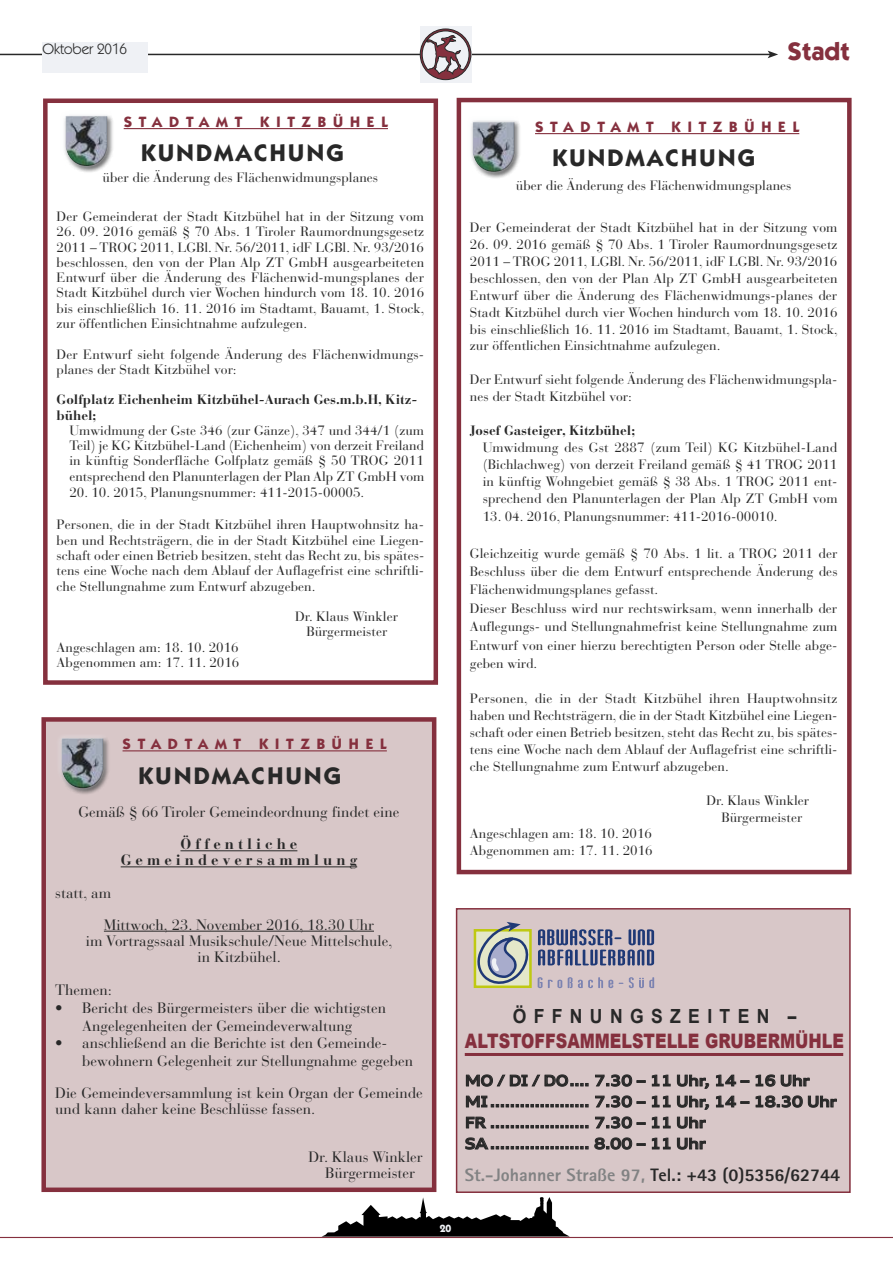
<style>
.page{position:relative;width:893px;height:1263px;background:#fff}
.page>*{position:absolute;margin:0;border:0;box-sizing:border-box;transform-origin:0 0}
.t1{font:700 25.5px "ITC Kabel Std";color:#85303e}
.t2{font:700 24px "ITC Kabel Std";letter-spacing:.1em;color:#282828}
.t3{font:900 19.95px "Arial";color:#85303e;scale:.8 1}
.t4{font:700 19.5px "Arial";letter-spacing:.42em;color:#282828;scale:.9 1}
.t5{font:800 18px "Rotis Sans Serif";color:#818283}
.t6{font:15px/16px "Bauer Bodoni Std";color:#282828}
.t7{font:700 expanded 15px/21px "Audi Type";letter-spacing:-.025em;color:#282828;scale:.9 1}
.t8{font:700 15px "ITC Kabel Std";letter-spacing:.46em;color:#85303e}
.t9{font:700 15px/16px "Bauer Bodoni Std";color:#282828;text-align:center}
.t10{font:15px "ITC Kabel Std";color:#282828}
.t11{font:13.5px/17px "Bauer Bodoni Std";color:#282828;text-align:justify}
.t12{font:700 13.5px/15.3px "Bauer Bodoni Std";color:#282828}
.t13{font:700 10.5px "ITC Kabel Std";color:#eff1f5}
.s1{color:#282828}
</style>
<div class="page">
<hr style="left:0;top:1237px;width:893px;height:1px;background:#85303e">
<hr style="left:0;top:54px;width:770px;height:1px;background:#282828">
<svg style="left:768px;top:51px;width:10px;height:7px"></svg>
<div style="left:43px;top:42px;width:105px;height:31px;background:#eff1f5"></div>
<div style="left:420px;top:27px;width:52px;height:56px;background:#eff1f5"></div>
<svg style="left:420px;top:29px;width:51px;height:51px"></svg>
<div style="left:420px;top:29px;width:51px;height:51px;border:1px solid #282828;border-radius:50%"></div>
<svg style="left:422px;top:31px;width:47px;height:43px"></svg>
<div style="left:44px;top:719px;width:390px;height:471px;background:#d8c7c8"></div>
<div style="left:41px;top:717px;width:395px;height:475px;border:4px solid #85303e"></div>
<hr style="left:123px;top:750px;width:264px;height:1px;background:#85303e">
<hr style="left:180px;top:850px;width:117px;height:1px;background:#282828">
<hr style="left:121px;top:866px;width:236px;height:1px;background:#282828">
<hr style="left:104px;top:931px;width:270px;height:1px;background:#282828">
<div style="left:56px;top:733px;width:53px;height:61px;background:#eff1f5;opacity:.75"></div>
<div style="left:59px;top:735px;width:46px;height:41px;background:#dacdcf"></div>
<div style="left:61px;top:737px;width:45px;height:54px;background:#282828;opacity:.75"></div>
<div style="left:457px;top:98px;width:395px;height:776px;border:4px solid #85303e"></div>
<hr style="left:535px;top:133px;width:264px;height:1px;background:#85303e">
<div style="left:470px;top:120px;width:51px;height:59px;background:#282828;opacity:.87"></div>
<div style="left:467px;top:116px;width:53px;height:61px;background:#eff1f5;opacity:.75"></div>
<div style="left:470px;top:119px;width:46px;height:40px;background:#eff1f5"></div>
<div style="left:472px;top:121px;width:46px;height:53px;background:#282828;opacity:.75"></div>
<div style="left:43px;top:99px;width:395px;height:586px;border:4px solid #85303e"></div>
<hr style="left:124px;top:128px;width:264px;height:1px;background:#85303e">
<div style="left:60px;top:111px;width:53px;height:61px;background:#eff1f5;opacity:.75"></div>
<div style="left:63px;top:113px;width:46px;height:41px;background:#f9f9fa"></div>
<div style="left:65px;top:115px;width:45px;height:54px;background:#282828;opacity:.75"></div>
<div style="left:457px;top:909px;width:393px;height:283px;background:#d8c7c8"></div>
<div style="left:456px;top:908px;width:395px;height:285px;border:2px solid #85303e"></div>
<svg style="left:475px;top:922px;width:179px;height:66px"></svg>
<svg style="left:466px;top:1074px;width:122px;height:13px"></svg>
<svg style="left:595px;top:1074px;width:51px;height:13px"></svg>
<svg style="left:652px;top:1074px;width:19px;height:13px"></svg>
<svg style="left:677px;top:1074px;width:32px;height:15px"></svg>
<svg style="left:716px;top:1074px;width:33px;height:13px"></svg>
<svg style="left:755px;top:1074px;width:55px;height:13px"></svg>
<svg style="left:466px;top:1095px;width:122px;height:13px"></svg>
<svg style="left:595px;top:1095px;width:51px;height:13px"></svg>
<svg style="left:652px;top:1095px;width:19px;height:13px"></svg>
<svg style="left:677px;top:1095px;width:32px;height:15px"></svg>
<svg style="left:716px;top:1095px;width:33px;height:13px"></svg>
<svg style="left:755px;top:1095px;width:82px;height:13px"></svg>
<svg style="left:466px;top:1116px;width:122px;height:13px"></svg>
<svg style="left:595px;top:1116px;width:51px;height:13px"></svg>
<svg style="left:652px;top:1116px;width:19px;height:13px"></svg>
<svg style="left:677px;top:1116px;width:29px;height:13px"></svg>
<svg style="left:465px;top:1137px;width:123px;height:13px"></svg>
<svg style="left:594px;top:1137px;width:52px;height:13px"></svg>
<svg style="left:652px;top:1137px;width:19px;height:13px"></svg>
<svg style="left:677px;top:1137px;width:29px;height:13px"></svg>
<hr style="left:465px;top:1053px;width:378px;height:3px;background:#85303e">
<svg style="left:322px;top:1192px;width:248px;height:45px"></svg>
<p class="t10" style="left:43px;top:40px;width:86px">Oktober 2016</p>
<h1 class="t1" style="left:788px;top:36px;width:64px">Stadt</h1>
<p class="t8" style="left:124px;top:113px;width:266px">STADTAMT KITZBÜHEL</p>
<h2 class="t2" style="left:141px;top:139px;width:204px">KUNDMACHUNG</h2>
<p class="t11" style="left:103px;top:169px;width:277px">über die Änderung des Flächenwidmungsplanes</p>
<p class="t11" style="left:57px;top:208px;width:369px">Der Gemeinderat der Stadt Kitzbühel hat in der Sitzung vom</p>
<p class="t11" style="left:57px;top:224px;width:370px;line-height:15.3px">26. 09. 2016 gemäß § 70 Abs. 1 Tiroler Raumordnungsgesetz 2011 – TROG 2011, LGBl. Nr. 56/2011, idF LGBl. Nr. 93/2016 beschlossen, den von der Plan Alp ZT GmbH ausgearbeiteten Entwurf über die Änderung des Flächenwid-mungsplanes der Stadt Kitzbühel durch vier Wochen hindurch vom 18. 10. 2016 bis einschließlich 16. 11. 2016 im Stadtamt, Bauamt, 1. Stock, zur öffentlichen Einsichtnahme aufzulegen.</p>
<p class="t11" style="left:57px;top:346px;width:369px;line-height:15.3px">Der Entwurf sieht folgende Änderung des Flächenwidmungs&shy;planes der Stadt Kitzbühel vor:</p>
<p class="t12" style="left:57px;top:392px;width:362px">Golfplatz Eichenheim Kitzbühel-Aurach Ges.m.b.H, Kitz&shy;bühel;</p>
<p class="t11" style="left:69px;top:423px;width:356px;line-height:15.3px">Umwidmung der Gste 346 (zur Gänze), 347 und 344/1 (zum Teil) je KG Kitzbühel-Land (Eichenheim) von derzeit Freiland in künftig Sonderfläche Golfplatz gemäß § 50 TROG 2011 entsprechend den Planunterlagen der Plan Alp ZT GmbH vom</p>
<p class="t11" style="left:69px;top:484px;width:296px">20. 10. 2015, Planungsnummer: 411-2015-00005.</p>
<p class="t11" style="left:57px;top:517px;width:369px;line-height:15.3px">Personen, die in der Stadt Kitzbühel ihren Hauptwohnsitz ha&shy;ben und Rechtsträgern, die in der Stadt Kitzbühel eine Liegen&shy;schaft oder einen Betrieb besitzen, steht das Recht zu, bis spätes&shy;tens eine Woche nach dem Ablauf der Auflagefrist eine schriftli&shy;che Stellungnahme zum Entwurf abzugeben.</p>
<p class="t11" style="left:295px;top:609px;width:104px;line-height:15.3px;text-align:center">Dr. Klaus Winkler<br>Bürgermeister</p>
<p class="t11" style="left:57px;top:639px;width:184px;line-height:15.3px">Angeschlagen am: 18. 10. 2016<br>Abgenommen am: 17. 11. 2016</p>
<p class="t8" style="left:123px;top:735px;width:266px">STADTAMT KITZBÜHEL</p>
<h2 class="t2" style="left:139px;top:761px;width:204px">KUNDMACHUNG</h2>
<p class="t6" style="left:78px;top:804px;width:322px">Gemäß § 66 Tiroler Gemeindeordnung findet eine</p>
<p class="t9" style="left:121px;top:836px;width:238px">Ö f f e n t l i c h e<br>G e m e i n d e v e r s a m m l u n g</p>
<p class="t6" style="left:104px;top:876px;width:272px;line-height:32.1px;text-indent:-49px">statt, am<br>Mittwoch, 23. November 2016, 18.30 Uhr</p>
<p class="t6" style="left:86px;top:933px;width:308px;text-align:center">im Vortragssaal Musikschule/Neue Mittelschule, in Kitzbühel.</p>
<p class="t6" style="left:55px;top:982px;width:58px">Themen:</p>
<p class="t6" style="left:55px;top:999px;width:333px;line-height:17.5px;text-align:center">• Bericht des Bürgermeisters über die wichtigsten<br>Angelegenheiten der Gemeindeverwaltung</p>
<p class="t6" style="left:82px;top:1034px;width:332px;line-height:17.5px;text-indent:-27px">• anschließend an die Berichte ist den Gemeinde&shy;bewohnern Gelegenheit zur Stellungnahme gegeben</p>
<p class="t6" style="left:55px;top:1085px;width:369px">Die Gemeindeversammlung ist kein Organ der Gemeinde und kann daher keine Beschlüsse fassen.</p>
<p class="t6" style="left:325px;top:1149px;width:99px;text-indent:-17px">Dr. Klaus Winkler<br>Bürgermeister</p>
<p class="t8" style="left:535px;top:118px;width:266px">STADTAMT KITZBÜHEL</p>
<h2 class="t2" style="left:552px;top:144px;width:204px">KUNDMACHUNG</h2>
<p class="t11" style="left:516px;top:177px;width:277px">über die Änderung des Flächenwidmungsplanes</p>
<p class="t11" style="left:470px;top:219px;width:369px">Der Gemeinderat der Stadt Kitzbühel hat in der Sitzung vom</p>
<p class="t11" style="left:470px;top:236px;width:370px">26. 09. 2016 gemäß § 70 Abs. 1 Tiroler Raumordnungsgesetz 2011 – TROG 2011, LGBl. Nr. 56/2011, idF LGBl. Nr. 93/2016 beschlossen, den von der Plan Alp ZT GmbH ausgearbeiteten Entwurf über die Änderung des Flächenwidmungs-planes der Stadt Kitzbühel durch vier Wochen hindurch vom 18. 10. 2016 bis einschließlich 16. 11. 2016 im Stadtamt, Bauamt, 1. Stock, zur öffentlichen Einsichtnahme aufzulegen.</p>
<p class="t11" style="left:470px;top:371px;width:369px">Der Entwurf sieht folgende Änderung des Flächenwidmungspla&shy;nes der Stadt Kitzbühel vor:</p>
<p class="t12" style="left:470px;top:423px;width:167px">Josef Gasteiger, Kitzbühel;</p>
<p class="t11" style="left:483px;top:439px;width:356px">Umwidmung des Gst 2887 (zum Teil) KG Kitzbühel-Land (Bichlachweg) von derzeit Freiland gemäß § 41 TROG 2011 in künftig Wohngebiet gemäß § 38 Abs. 1 TROG 2011 ent&shy;sprechend den Planunterlagen der Plan Alp ZT GmbH vom</p>
<p class="t11" style="left:483px;top:508px;width:296px">13. 04. 2016, Planungsnummer: 411-2016-00010.</p>
<p class="t11" style="left:470px;top:544px;width:369px;line-height:18.5px;text-align:left">Gleichzeitig wurde gemäß § 70 Abs. 1 lit. a TROG 2011 der Beschluss über die dem Entwurf entsprechende Änderung des Flächenwidmungsplanes gefasst.<br>Dieser Beschluss wird nur rechtswirksam, wenn innerhalb der Auflegungs- und Stellungnahmefrist keine Stellungnahme zum Entwurf von einer hierzu berechtigten Person oder Stelle abge&shy;geben wird.</p>
<p class="t11" style="left:470px;top:690px;width:369px">Personen, die in der Stadt Kitzbühel ihren Hauptwohnsitz haben und Rechtsträgern, die in der Stadt Kitzbühel eine Liegen&shy;schaft oder einen Betrieb besitzen, steht das Recht zu, bis spätes&shy;tens eine Woche nach dem Ablauf der Auflagefrist eine schriftli&shy;che Stellungnahme zum Entwurf abzugeben.</p>
<p class="t11" style="left:721px;top:792px;width:89px;text-indent:-15px">Dr. Klaus Winkler<br>Bürgermeister</p>
<p class="t11" style="left:470px;top:825px;width:184px">Angeschlagen am: 18. 10. 2016<br>Abgenommen am: 17. 11. 2016</p>
<h3 class="t4" style="left:513px;top:1005px;width:317px">ÖFFNUNGSZEITEN –</h3>
<h3 class="t3" style="left:465px;top:1030px;width:475px">ALTSTOFFSAMMELSTELLE GRUBERMÜHLE</h3>
<p class="t7" style="left:465px;top:1070px;width:415px">MO / DI / DO.... 7.30 – 11 Uhr, 14 – 16 Uhr<br>MI .................... 7.30 – 11 Uhr, 14 – 18.30 Uhr FR .................... 7.30 – 11 Uhr<br>SA .................... 8.00 – 11 Uhr</p>
<h3 class="t5" style="left:465px;top:1163px;width:377px">St.-Johanner Straße 97, <span class="s1">Tel.: +43 (0)5356/62744</span></h3>
<p class="t13" style="left:440px;top:1222px;width:13px">20</p>
</div>
